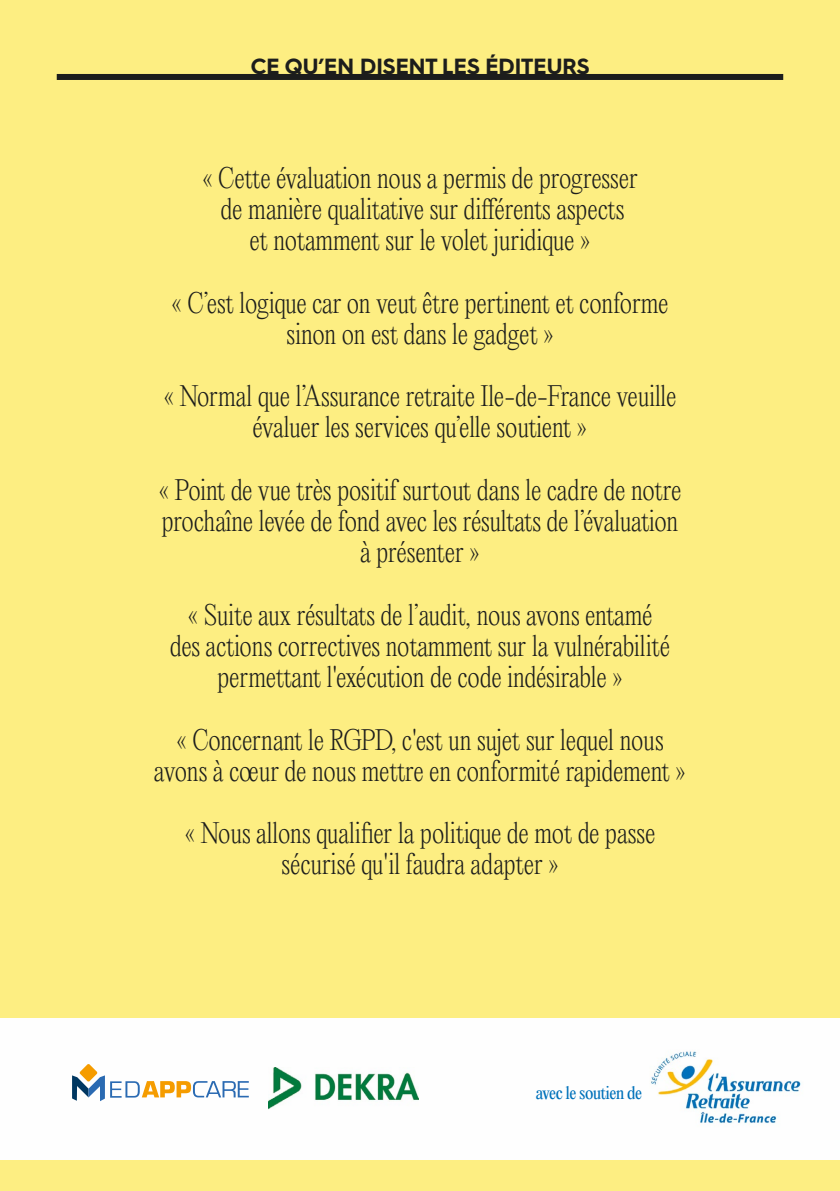
<style>
.page{position:relative;width:840px;height:1191px;background:#fff}
.page>*{position:absolute;margin:0;border:0;box-sizing:border-box;transform-origin:0 0}
.t1{font:200 26px/31.2px "Editorial New";letter-spacing:-.02em;color:#1c1d1c;text-align:center}
.t2{font:700 22px "Hurme Geometric Sans 3";color:#1c1d1c}
.t3{font:16px "Editorial New";letter-spacing:-.04em;color:#0071ba}
</style>
<div class="page">
<div style="left:0;top:0;width:839px;height:1191px;background:#fdee82"></div>
<div style="left:57px;top:74px;width:725px;height:6px;background:#1c1d1c"></div>
<div style="left:0;top:1018px;width:839px;height:142px;background:#fefefe"></div>
<img style="left:651px;top:1051px;width:150px;height:74px">
<img style="left:268px;top:1067px;width:150px;height:42px">
<svg style="left:72px;top:1064px;width:177px;height:37px"></svg>
<p class="t2" style="left:251px;top:51px;width:340px">CE QU’EN DISENT LES ÉDITEURS</p>
<p class="t1" style="left:202px;top:162px;width:437px">« Cette évaluation nous a permis de progresser de manière qualitative sur différents aspects<br>et notamment sur le volet juridique »</p>
<p class="t1" style="left:171px;top:286px;width:498px">« C’est logique car on veut être pertinent et conforme sinon on est dans le gadget »</p>
<p class="t1" style="left:163px;top:380px;width:514px">« Normal que l’Assurance retraite Ile-de-France veuille évaluer les services qu’elle soutient »</p>
<p class="t1" style="left:158px;top:474px;width:524px">« Point de vue très positif surtout dans le cadre de notre prochaîne levée de fond avec les résultats de l’évaluation à présenter »</p>
<p class="t1" style="left:170px;top:598px;width:501px">« Suite aux résultats de l’audit, nous avons entamé des actions correctives notamment sur la vulnérabilité permettant l'exécution de code indésirable »</p>
<p class="t1" style="left:154px;top:723px;width:533px">« Concernant le RGPD, c'est un sujet sur lequel nous avons à cœur de nous mettre en conformité rapidement »</p>
<p class="t1" style="left:184px;top:817px;width:472px">« Nous allons qualifier la politique de mot de passe sécurisé qu'il faudra adapter »</p>
<p class="t3" style="left:535px;top:1082px;width:108px">avec le soutien de</p>
</div>
